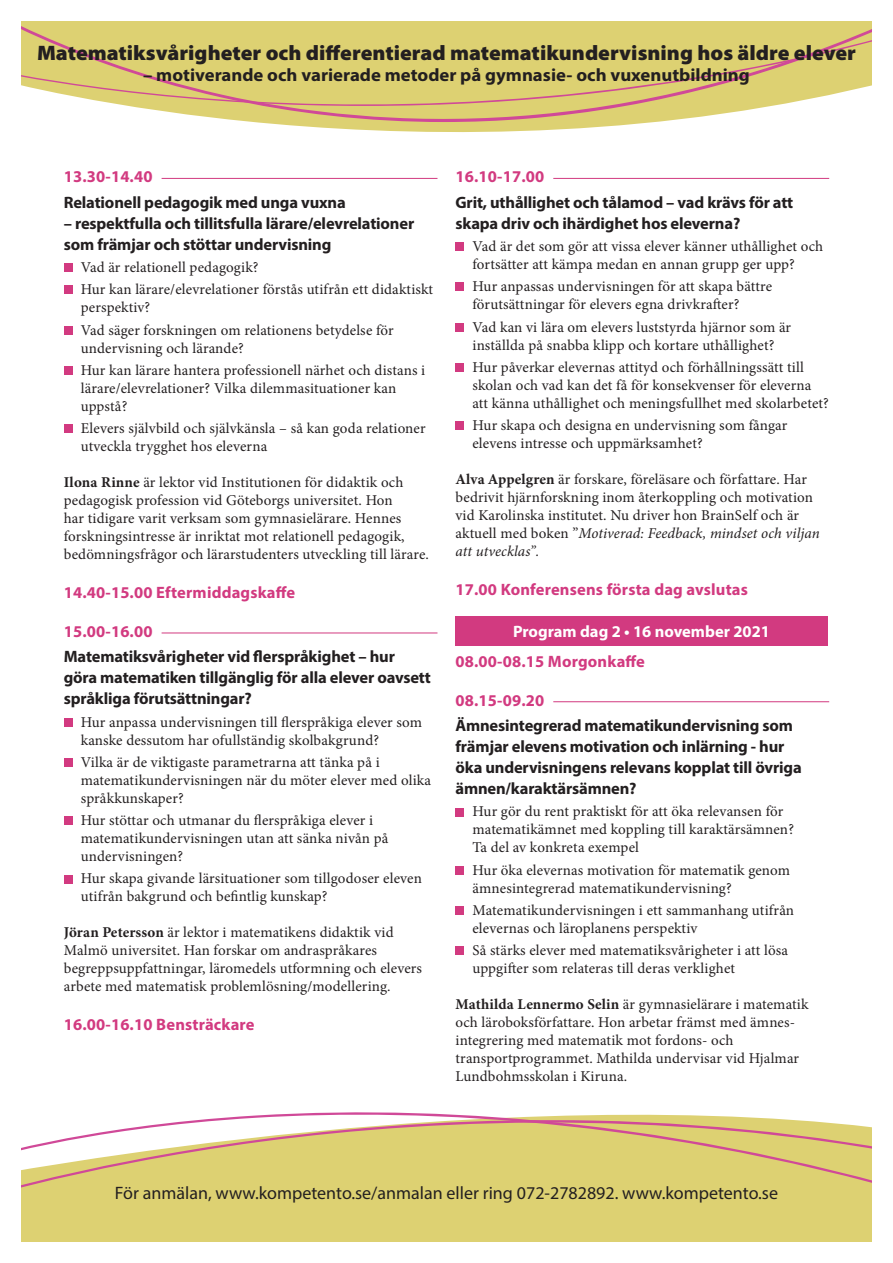
<style>
.page{position:relative;width:893px;height:1263px;background:#fff}
.page>*{position:absolute;margin:0;border:0;box-sizing:border-box;transform-origin:0 0}
.t1{font:900 21px "Myriad Pro";color:#231f20;scale:1.04 1}
.t2{font:18px "Myriad Pro";color:#231f20}
.t3{font:700 18px "Myriad Pro";color:#231f20;scale:1.04 1}
.t4{font:700 16.5px/21px "Myriad Pro";letter-spacing:-.01em;color:#231f20}
.t5{font:700 16.5px "Myriad Pro";letter-spacing:.01em;color:#d23a80}
.t6{font:700 16.5px "Myriad Pro";color:#fff}
.t7{font:15px/18px "Minion Pro";letter-spacing:.01em;color:#231f20}
.s1{font-weight:700}
.s2{font-style:italic}
</style>
<div class="page">
<div style="left:21px;top:1216px;width:851px;height:26px;background:#ddd172"></div>
<svg style="left:21px;top:1112px;width:851px;height:104px;fill:#ddd172"></svg>
<hr style="left:162px;top:178px;width:275px;height:1px;background:#d23a80">
<hr style="left:162px;top:633px;width:275px;height:1px;background:#d23a80">
<div style="left:64px;top:263px;width:8px;height:9px;background:#d23a80"></div>
<div style="left:64px;top:286px;width:8px;height:8px;background:#d23a80"></div>
<div style="left:64px;top:326px;width:8px;height:8px;background:#d23a80"></div>
<div style="left:64px;top:366px;width:8px;height:9px;background:#d23a80"></div>
<div style="left:64px;top:424px;width:8px;height:9px;background:#d23a80"></div>
<div style="left:64px;top:718px;width:8px;height:8px;background:#d23a80"></div>
<div style="left:64px;top:758px;width:8px;height:9px;background:#d23a80"></div>
<div style="left:64px;top:816px;width:8px;height:9px;background:#d23a80"></div>
<div style="left:64px;top:875px;width:8px;height:8px;background:#d23a80"></div>
<hr style="left:553px;top:178px;width:276px;height:1px;background:#d23a80">
<hr style="left:553px;top:701px;width:276px;height:1px;background:#d23a80">
<div style="left:455px;top:242px;width:9px;height:9px;background:#d23a80"></div>
<div style="left:455px;top:283px;width:9px;height:8px;background:#d23a80"></div>
<div style="left:455px;top:323px;width:9px;height:8px;background:#d23a80"></div>
<div style="left:455px;top:363px;width:9px;height:9px;background:#d23a80"></div>
<div style="left:455px;top:421px;width:9px;height:9px;background:#d23a80"></div>
<div style="left:455px;top:616px;width:373px;height:30px;background:#d23a80"></div>
<div style="left:455px;top:808px;width:9px;height:8px;background:#d23a80"></div>
<div style="left:455px;top:866px;width:9px;height:8px;background:#d23a80"></div>
<div style="left:455px;top:906px;width:9px;height:9px;background:#d23a80"></div>
<div style="left:455px;top:946px;width:9px;height:9px;background:#d23a80"></div>
<svg style="left:163px;top:111px;width:577px;height:21px;fill:#ddd172"></svg>
<svg style="left:21px;top:21px;width:851px;height:90px;background:#ddcd79"></svg>
<h1 class="t1" style="left:37px;top:41px;width:789px">Matematiksvårigheter och differentierad matematikundervisning hos äldre elever</h1>
<p class="t3" style="left:143px;top:63px;width:585px">– motiverande och varierade metoder på gymnasie- och vuxenutbildning</p>
<p class="t5" style="left:64px;top:166px;width:90px">13.30-14.40</p>
<p class="t4" style="left:64px;top:191px;width:283px">Relationell pedagogik med unga vuxna</p>
<p class="t4" style="left:64px;top:212px;width:352px">– respektfulla och tillitsfulla lärare/elevrelationer som främjar och stöttar undervisning</p>
<p class="t7" style="left:81px;top:256px;width:354px;line-height:22.2px">Vad är relationell pedagogik?<br>Hur kan lärare/elevrelationer förstås utifrån ett didaktiskt</p>
<p class="t7" style="left:81px;top:296px;width:314px;line-height:22.2px">perspektiv?<br>Vad säger forskningen om relationens betydelse för</p>
<p class="t7" style="left:81px;top:337px;width:346px;line-height:22.2px">undervisning och lärande?<br>Hur kan lärare hantera professionell närhet och distans i</p>
<p class="t7" style="left:81px;top:379px;width:317px">lärare/elevrelationer? Vilka dilemmasituationer kan uppstå?</p>
<p class="t7" style="left:81px;top:419px;width:346px">Elevers självbild och självkänsla – så kan goda relationer utveckla trygghet hos eleverna</p>
<p class="t7" style="left:64px;top:473px;width:367px"><span class="s1">Ilona Rinne</span> är lektor vid Institutionen för didaktik och pedagogisk profession vid Göteborgs universitet. Hon<br>har tidigare varit verksam som gymnasielärare. Hennes forskningsintresse är inriktat mot relationell pedagogik, bedömningsfrågor och lärarstudenters utveckling till lärare.</p>
<p class="t5" style="left:64px;top:582px;width:233px">14.40-15.00 Eftermiddagskaffe</p>
<p class="t5" style="left:64px;top:621px;width:90px">15.00-16.00</p>
<p class="t4" style="left:64px;top:646px;width:369px">Matematiksvårigheter vid flerspråkighet – hur göra matematiken tillgänglig för alla elever oavsett språkliga förutsättningar?</p>
<p class="t7" style="left:81px;top:713px;width:343px">Hur anpassa undervisningen till flerspråkiga elever som kanske dessutom har ofullständig skolbakgrund?</p>
<p class="t7" style="left:81px;top:753px;width:352px">Vilka är de viktigaste parametrarna att tänka på i matematikundervisningen när du möter elever med olika språkkunskaper?</p>
<p class="t7" style="left:81px;top:811px;width:309px">Hur stöttar och utmanar du flerspråkiga elever i matematikundervisningen utan att sänka nivån på undervisningen?</p>
<p class="t7" style="left:81px;top:870px;width:343px">Hur skapa givande lärsituationer som tillgodoser eleven utifrån bakgrund och befintlig kunskap?</p>
<p class="t7" style="left:64px;top:924px;width:360px"><span class="s1">Jöran Petersson</span> är lektor i matematikens didaktik vid Malmö universitet. Han forskar om andraspråkares begreppsuppfattningar, läromedels utformning och elevers arbete med matematisk problemlösning/modellering.</p>
<p class="t5" style="left:64px;top:1014px;width:192px">16.00-16.10 Bensträckare</p>
<p class="t5" style="left:455px;top:166px;width:90px">16.10-17.00</p>
<p class="t4" style="left:455px;top:191px;width:339px">Grit, uthållighet och tålamod – vad krävs för att skapa driv och ihärdighet hos eleverna?</p>
<p class="t7" style="left:472px;top:237px;width:352px">Vad är det som gör att vissa elever känner uthållighet och fortsätter att kämpa medan en annan grupp ger upp?</p>
<p class="t7" style="left:472px;top:277px;width:301px">Hur anpassas undervisningen för att skapa bättre förutsättningar för elevers egna drivkrafter?</p>
<p class="t7" style="left:472px;top:318px;width:320px">Vad kan vi lära om elevers luststyrda hjärnor som är inställda på snabba klipp och kortare uthållighet?</p>
<p class="t7" style="left:472px;top:358px;width:358px">Hur påverkar elevernas attityd och förhållningssätt till skolan och vad kan det få för konsekvenser för eleverna att känna uthållighet och meningsfullhet med skolarbetet?</p>
<p class="t7" style="left:472px;top:416px;width:316px">Hur skapa och designa en undervisning som fångar elevens intresse och uppmärksamhet?</p>
<p class="t7" style="left:455px;top:470px;width:366px"><span class="s1">Alva Appelgren</span> är forskare, föreläsare och författare. Har bedrivit hjärnforskning inom återkoppling och motivation vid Karolinska institutet. Nu driver hon BrainSelf och är aktuell med boken ”<span class="s2">Motiverad: Feedback, mindset och viljan att utvecklas”.</span></p>
<p class="t5" style="left:455px;top:579px;width:294px">17.00 Konferensens första dag avslutas</p>
<p class="t6" style="left:513px;top:621px;width:259px">Program dag 2 • 16 november 2021</p>
<p class="t5" style="left:455px;top:650px;width:191px">08.00-08.15 Morgonkaffe</p>
<p class="t5" style="left:455px;top:689px;width:90px">08.15-09.20</p>
<p class="t4" style="left:455px;top:714px;width:348px">Ämnesintegrerad matematikundervisning som främjar elevens motivation och inlärning - hur öka undervisningens relevans kopplat till övriga ämnen/karaktärsämnen?</p>
<p class="t7" style="left:472px;top:803px;width:323px">Hur gör du rent praktiskt för att öka relevansen för matematikämnet med koppling till karaktärsämnen?<br>Ta del av konkreta exempel</p>
<p class="t7" style="left:472px;top:861px;width:319px">Hur öka elevernas motivation för matematik genom ämnesintegrerad matematikundervisning?</p>
<p class="t7" style="left:472px;top:901px;width:323px">Matematikundervisningen i ett sammanhang utifrån elevernas och läroplanens perspektiv</p>
<p class="t7" style="left:472px;top:941px;width:317px">Så stärks elever med matematiksvårigheter i att lösa uppgifter som relateras till deras verklighet</p>
<p class="t7" style="left:455px;top:995px;width:355px"><span class="s1">Mathilda Lennermo Selin</span> är gymnasielärare i matematik och läroboksförfattare. Hon arbetar främst med ämnes&shy;integrering med matematik mot fordons- och transportprogrammet. Mathilda undervisar vid Hjalmar Lundbohmsskolan i Kiruna.</p>
<p class="t2" style="left:115px;top:1182px;width:665px">För anmälan, www.kompetento.se/anmalan eller ring 072-2782892. www.kompetento.se</p>
</div>
